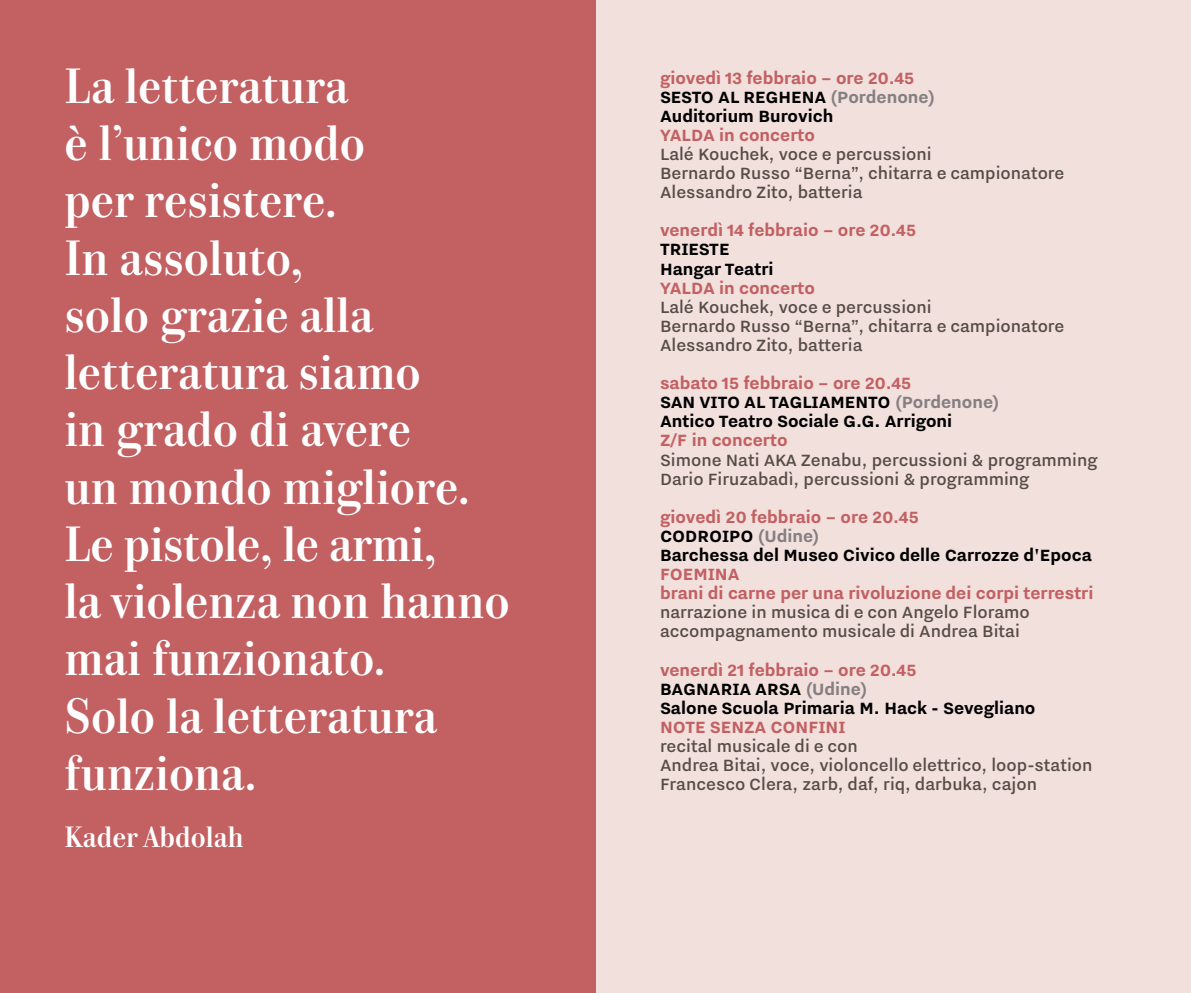
<style>
.page{position:relative;width:1191px;height:993px;background:#fff}
.page>*{position:absolute;margin:0;border:0;box-sizing:border-box;transform-origin:0 0}
.t1{font:500 47.25px/57.2px "Parmigiano Text Std";color:#fff}
.t2{font:500 28px "Parmigiano Text Std";color:#fff}
.t3{font:500 20.12px/19.1px "Nitti Grotesk";color:#564d47}
.t4{font:700 20.12px/19.1px "Nitti Grotesk";color:#000}
.t5{font:700 20.12px/19.1px "Nitti Grotesk";color:#c26062}
.s1{color:#c26062}
.s2{color:#867f82}
</style>
<div class="page">
<div style="left:595px;top:0;width:596px;height:992px;background:#f2e0dd"></div>
<div style="left:0;top:0;width:595px;height:992px;background:#c26062"></div>
<h1 class="t1" style="left:64px;top:57px;width:447px">La letteratura<br>è l’unico modo<br>per resistere.<br>In assoluto,<br>solo grazie alla letteratura siamo<br>in grado di avere<br>un mondo migliore.<br>Le pistole, le armi,<br>la violenza non hanno mai funzionato.<br>Solo la letteratura funziona.</h1>
<h2 class="t2" style="left:64px;top:819px;width:180px">Kader Abdolah</h2>
<p class="t4" style="left:660px;top:68px;width:276px"><span class="s1">giovedì 13 febbraio – ore 20.45<br></span>SESTO AL REGHENA <span class="s2">(Pordenone)<br></span>Auditorium Burovich</p>
<p class="t5" style="left:660px;top:125px;width:156px">YALDA in concerto</p>
<p class="t3" style="left:660px;top:144px;width:406px">Lalé Kouchek, voce e percussioni<br>Bernardo Russo “Berna”, chitarra e campionatore<br>Alessandro Zito, batteria</p>
<p class="t5" style="left:660px;top:220px;width:257px">venerdì 14 febbraio – ore 20.45</p>
<p class="t4" style="left:660px;top:239px;width:115px">TRIESTE<br>Hangar Teatri</p>
<p class="t5" style="left:660px;top:278px;width:156px">YALDA in concerto</p>
<p class="t3" style="left:660px;top:297px;width:406px">Lalé Kouchek, voce e percussioni<br>Bernardo Russo “Berna”, chitarra e campionatore<br>Alessandro Zito, batteria</p>
<p class="t4" style="left:660px;top:373px;width:341px"><span class="s1">sabato 15 febbraio – ore 20.45<br></span>SAN VITO AL TAGLIAMENTO <span class="s2">(Pordenone)<br></span>Antico Teatro Sociale G.G. Arrigoni</p>
<p class="t5" style="left:660px;top:430px;width:129px">Z/F in concerto</p>
<p class="t3" style="left:660px;top:449px;width:439px">Simone Nati AKA Zenabu, percussioni &amp; programming<br>Dario Firuzabadì, percussioni &amp; programming</p>
<p class="t4" style="left:660px;top:507px;width:433px"><span class="s1">giovedì 20 febbraio – ore 20.45<br></span>CODROIPO <span class="s2">(Udine)<br></span>Barchessa del Museo Civico delle Carrozze d'Epoca</p>
<p class="t5" style="left:660px;top:564px;width:435px">FOEMINA<br>brani di carne per una rivoluzione dei corpi terrestri</p>
<p class="t3" style="left:660px;top:602px;width:371px">narrazione in musica di e con Angelo Floramo accompagnamento musicale di Andrea Bitai</p>
<p class="t4" style="left:660px;top:659px;width:377px"><span class="s1">venerdì 21 febbraio – ore 20.45<br></span>BAGNARIA ARSA <span class="s2">(Udine)<br></span>Salone Scuola Primaria M. Hack - Sevegliano</p>
<p class="t5" style="left:660px;top:716px;width:187px">NOTE SENZA CONFINI</p>
<p class="t3" style="left:660px;top:736px;width:434px">recital musicale di e con<br>Andrea Bitai, voce, violoncello elettrico, loop-station<br>Francesco Clera, zarb, daf, riq, darbuka, cajon</p>
</div>
